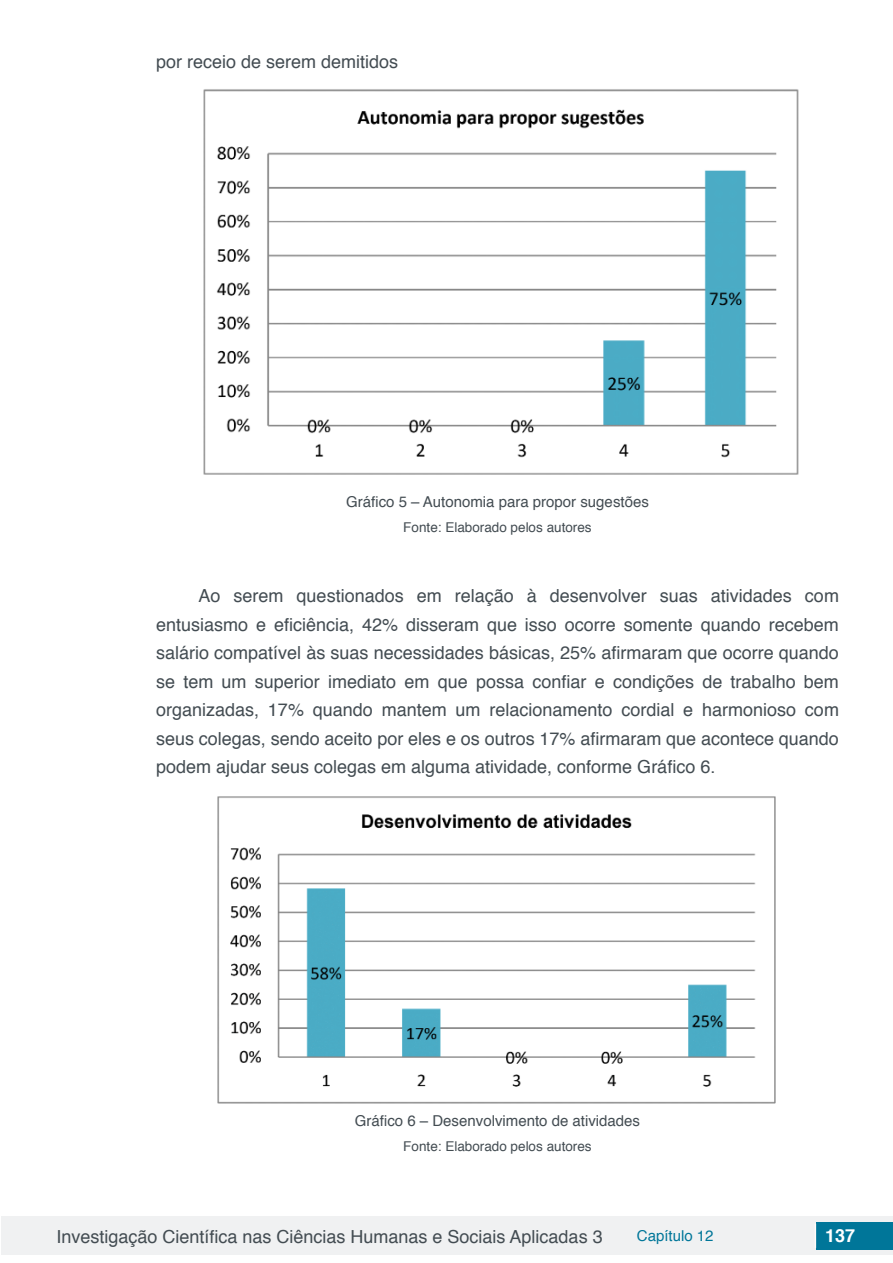
<style>
.page{position:relative;width:893px;height:1263px;background:#fff}
.page>*{position:absolute;margin:0;border:0;box-sizing:border-box;transform-origin:0 0}
.t1{font:18px/28.5px "Helvetica";color:#434c52;text-align:justify}
.t2{font:700 18px "Helvetica";color:#fff}
.t3{font:15px "Helvetica";color:#434c52}
.t4{font:15px "Helvetica";color:#007699}
.t5{font:13.5px "Helvetica";color:#434c52}
</style>
<div class="page">
<div style="left:1px;top:1216px;width:891px;height:38px;background:#f0f1f2"></div>
<div style="left:816px;top:1222px;width:77px;height:27px;background:#007699"></div>
<svg style="left:815px;top:1224px;width:1px;height:24px"></svg>
<img style="left:203px;top:89px;width:596px;height:386px">
<img style="left:217px;top:796px;width:559px;height:308px">
<p class="t1" style="left:156px;top:47px;width:244px">por receio de serem demitidos</p>
<p class="t3" style="left:346px;top:491px;width:304px">Gráfico 5 – Autonomia para propor sugestões</p>
<p class="t5" style="left:403px;top:517px;width:190px">Fonte: Elaborado pelos autores</p>
<p class="t1" style="left:156px;top:582px;width:684px;text-indent:43px">Ao serem questionados em relação à desenvolver suas atividades com entusiasmo e eficiência, 42% disseram que isso ocorre somente quando recebem salário compatível às suas necessidades básicas, 25% afirmaram que ocorre quando se tem um superior imediato em que possa confiar e condições de trabalho bem organizadas, 17% quando mantem um relacionamento cordial e harmonioso com seus colegas, sendo aceito por eles e os outros 17% afirmaram que acontece quando podem ajudar seus colegas em alguma atividade, conforme Gráfico 6.</p>
<p class="t3" style="left:355px;top:1109px;width:287px">Gráfico 6 – Desenvolvimento de atividades</p>
<p class="t5" style="left:403px;top:1136px;width:190px">Fonte: Elaborado pelos autores</p>
<p class="t1" style="left:56px;top:1223px;width:548px">Investigação Científica nas Ciências Humanas e Sociais Aplicadas 3</p>
<p class="t4" style="left:637px;top:1224px;width:78px">Capítulo 12</p>
<p class="t2" style="left:825px;top:1221px;width:32px">137</p>
</div>
